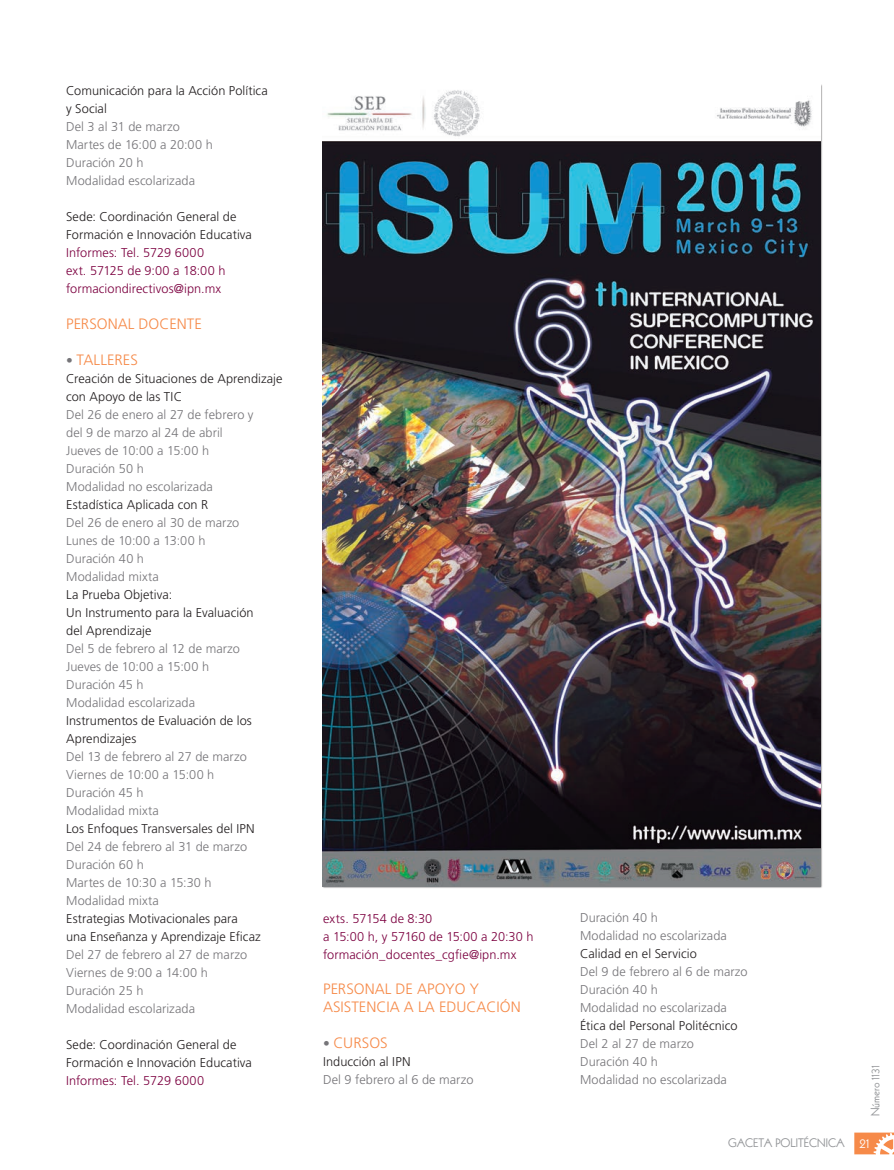
<style>
.page{position:relative;width:894px;height:1170px;background:#fff}
.page>*{position:absolute;margin:0;border:0;box-sizing:border-box;transform-origin:0 0}
.t1{font:300 15px/18px "Frutiger LT Std";color:#f68a49}
.t2{font:300 12.75px/18px "Frutiger LT Std";letter-spacing:.005em;color:#767579}
.t3{font:300 12.75px/18px "Frutiger LT Std";letter-spacing:.005em;color:#231f20}
.t4{font:300 12.75px/18px "Frutiger LT Std";letter-spacing:.005em;color:#7c0040}
.t5{font:12px "Kabel";color:#939598}
.s1{font-size:13.5px;color:#767579}
.s2{font-size:13.5px;color:#fff}
</style>
<div class="page">
<svg style="left:854px;top:1133px;width:40px;height:21px"></svg>
<img style="left:322px;top:90px;width:498px;height:796px">
<p class="t3" style="left:66px;top:81px;width:203px">Comunicación para la Acción Política y Social</p>
<p class="t2" style="left:66px;top:117px;width:148px">Del 3 al 31 de marzo<br>Martes de 16:00 a 20:00 h<br>Duración 20 h<br>Modalidad escolarizada</p>
<p class="t3" style="left:66px;top:207px;width:187px">Sede: Coordinación General de<br>Formación e Innovación Educativa</p>
<p class="t4" style="left:66px;top:243px;width:161px">Informes: Tel. 5729 6000 ext. 57125 de 9:00 a 18:00 h formaciondirectivos@ipn.mx</p>
<p class="t1" style="left:66px;top:315px;width:10px">Personal</p>
<p class="t1" style="left:138px;top:315px;width:20px">Docente</p>
<p class="t1" style="left:66px;top:351px;width:73px"><span class="s1">•</span> TALLERES</p>
<p class="t3" style="left:66px;top:369px;width:218px">Creación de Situaciones de Aprendizaje con Apoyo de las TIC</p>
<p class="t2" style="left:66px;top:405px;width:189px">Del 26 de enero al 27 de febrero y del 9 de marzo al 24 de abril<br>Jueves de 10:00 a 15:00 h<br>Duración 50 h<br>Modalidad no escolarizada</p>
<p class="t3" style="left:66px;top:495px;width:144px">Estadística Aplicada con R</p>
<p class="t2" style="left:66px;top:513px;width:175px">Del 26 de enero al 30 de marzo<br>Lunes de 10:00 a 13:00 h<br>Duración 40 h<br>Modalidad mixta</p>
<p class="t3" style="left:66px;top:585px;width:189px">La Prueba Objetiva:<br>U n Instrumento para la Evaluación del Aprendizaje</p>
<p class="t2" style="left:66px;top:639px;width:175px">Del 5 de febrero al 12 de marzo<br>Jueves de 10:00 a 15:00 h<br>Duración 45 h<br>Modalidad escolarizada</p>
<p class="t3" style="left:66px;top:711px;width:187px">Instrumentos de Evaluación de los<br>Aprendizajes</p>
<p class="t2" style="left:66px;top:747px;width:182px">Del 13 de febrero al 27 de marzo<br>Viernes de 10:00 a 15:00 h<br>Duración 45 h<br>Modalidad mixta</p>
<p class="t3" style="left:66px;top:819px;width:190px">Los Enfoques Transversales del IPN</p>
<p class="t2" style="left:66px;top:837px;width:182px">Del 24 de febrero al 31 de marzo<br>Duración 60 h<br>Martes de 10:30 a 15:30 h<br>Modalidad mixta</p>
<p class="t3" style="left:66px;top:909px;width:196px">Estrategias Motivacionales para una Enseñanza y Aprendizaje Eficaz</p>
<p class="t2" style="left:66px;top:945px;width:183px">Del 27 de febrero al 27 de marzo<br>Viernes de 9:00 a 14:00 h<br>Duración 25 h<br>Modalidad escolarizada</p>
<p class="t3" style="left:66px;top:1035px;width:187px">Sede: Coordinación General de<br>Formación e Innovación Educativa</p>
<p class="t4" style="left:66px;top:1071px;width:140px">Informes: Tel. 5729 6000</p>
<p class="t4" style="left:323px;top:909px;width:212px">exts. 57154 de 8:30<br>a 15:00 h, y 57160 de 15:00 a 20:30 h formación_docentes_cgfie@ipn.mx</p>
<p class="t1" style="left:323px;top:980px;width:10px">Personal</p>
<p class="t1" style="left:323px;top:980px;width:199px;text-indent:72px">DE APOYO Y<br>ASISTENCIA A LA EDUCACIÓN</p>
<p class="t1" style="left:323px;top:1034px;width:33px"><span class="s1">•</span> Cursos</p>
<p class="t3" style="left:323px;top:1053px;width:89px">Inducción al IPN</p>
<p class="t2" style="left:323px;top:1071px;width:152px">Del 9 febrero al 6 de marzo</p>
<p class="t2" style="left:580px;top:909px;width:148px">Duración 40 h<br>Modalidad no escolarizada</p>
<p class="t3" style="left:580px;top:945px;width:118px">Calidad en el Servicio</p>
<p class="t2" style="left:580px;top:963px;width:169px">Del 9 de febrero al 6 de marzo<br>Duración 40 h<br>Modalidad no escolarizada</p>
<p class="t3" style="left:580px;top:1017px;width:159px">Ética del Personal Politécnico</p>
<p class="t2" style="left:580px;top:1035px;width:148px">Del 2 al 27 de marzo<br>Duración 40 h<br>Modalidad no escolarizada</p>
<p class="t5" style="left:868px;top:1116px;width:53px;rotate:-90deg">Número 1131</p>
<p class="t5" style="left:728px;top:1136px;width:143px">GACETA POLITÉCNICA <span class="s2">21</span></p>
</div>
